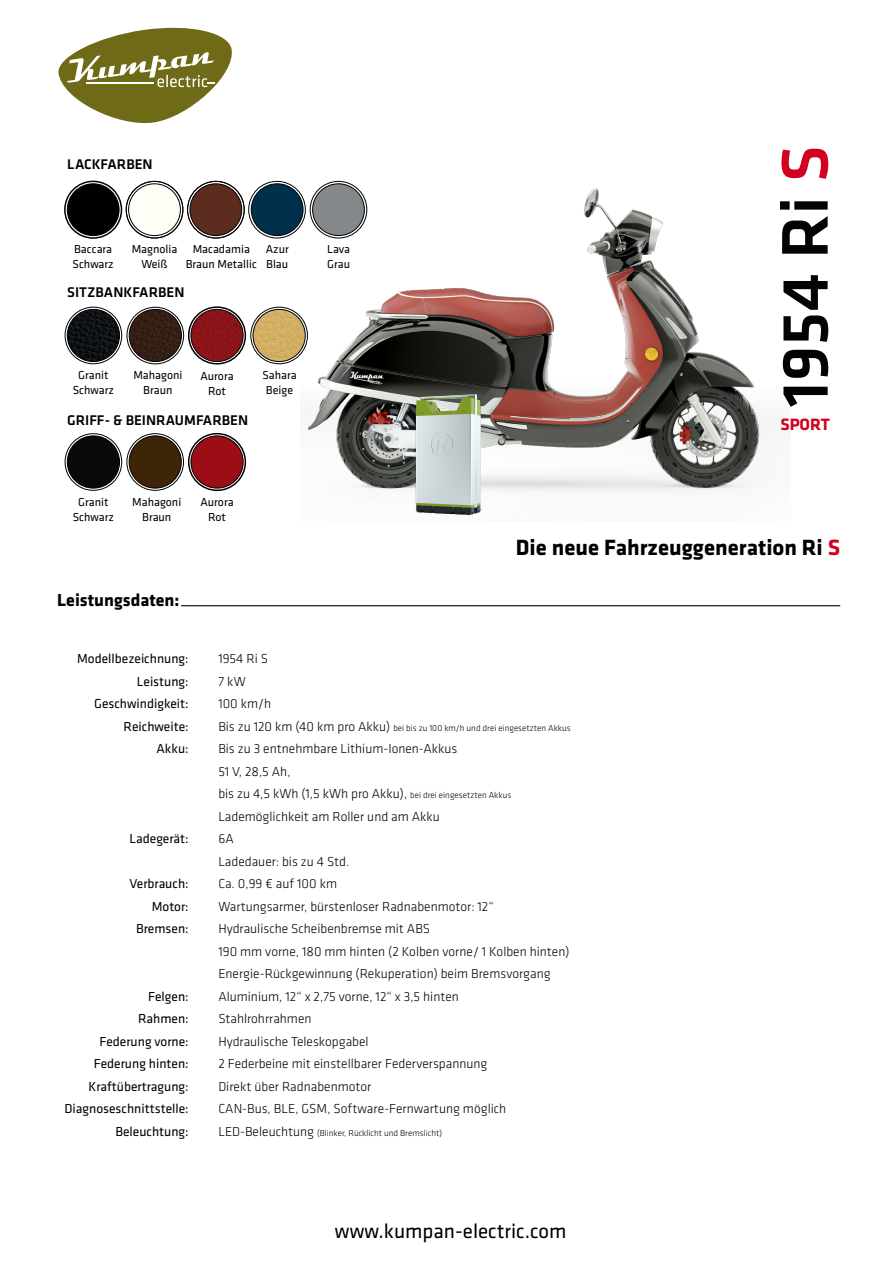
<style>
.page{position:relative;width:893px;height:1263px;background:#fff}
.page>*{position:absolute;margin:0;border:0;box-sizing:border-box;transform-origin:0 0}
.t1{font:500 68.25px "Klavika Basic";color:#010305}
.t2{font:700 22.8px "Klavika Basic";color:#000}
.t3{font:21px "Klavika Basic";color:#000}
.t4{font:700 18px "Klavika Basic";color:#000}
.t5{font:700 17.1px "Klavika Basic";color:#d2011f}
.t6{font:500 14.55px "Klavika Basic";color:#000}
.t7{font:300 13.5px "Klavika Basic";color:#000}
.t8{font:13.5px "Klavika Basic";color:#000}
.t9{font:12px "Klavika Basic";color:#000}
.t10{font:300 9px "Klavika Basic";color:#000}
.s1{color:#060906}
.s2{color:#d20121}
.s3{color:#d20120}
.s4{font-size:13.5px}
.s5{font-size:9px}
</style>
<div class="page">
<img style="left:300px;top:180px;width:464px;height:312px">
<svg style="left:58px;top:27px;width:174px;height:97px"></svg>
<img style="left:367px;top:369px;width:181px;height:147px">
<img style="left:67px;top:309px;width:52px;height:53px;border-radius:26px">
<div style="left:67px;top:309px;width:53px;height:53px;border:1px solid #000;border-radius:50%"></div>
<img style="left:191px;top:309px;width:52px;height:53px;border-radius:26px">
<div style="left:191px;top:309px;width:52px;height:53px;border:1px solid #000;border-radius:50%"></div>
<img style="left:253px;top:309px;width:52px;height:53px;border-radius:26px">
<div style="left:253px;top:309px;width:52px;height:53px;border:1px solid #000;border-radius:50%"></div>
<img style="left:129px;top:309px;width:52px;height:53px;border-radius:26px">
<div style="left:129px;top:309px;width:53px;height:53px;border:1px solid #000;border-radius:50%"></div>
<div style="left:67px;top:184px;width:52px;height:52px;background:#000200;border-radius:50%"></div>
<div style="left:67px;top:184px;width:52px;height:52px;border:1px solid #000;border-radius:50%"></div>
<div style="left:129px;top:184px;width:51px;height:52px;background:#fffef6;border-radius:50%"></div>
<div style="left:128px;top:184px;width:53px;height:52px;border:1px solid #000;border-radius:50%"></div>
<div style="left:190px;top:184px;width:52px;height:52px;background:#5c2d1e;border-radius:50%"></div>
<div style="left:190px;top:184px;width:52px;height:52px;border:1px solid #000;border-radius:50%"></div>
<div style="left:251px;top:184px;width:52px;height:52px;background:#00314c;border-radius:50%"></div>
<div style="left:251px;top:184px;width:52px;height:52px;border:1px solid #000;border-radius:50%"></div>
<div style="left:313px;top:184px;width:51px;height:52px;background:#84888a;border-radius:50%"></div>
<div style="left:312px;top:184px;width:53px;height:52px;border:1px solid #000;border-radius:50%"></div>
<div style="left:67px;top:436px;width:52px;height:52px;background:#0a0a0b;border-radius:50%"></div>
<div style="left:67px;top:436px;width:53px;height:52px;border:1px solid #000;border-radius:50%"></div>
<div style="left:129px;top:436px;width:52px;height:52px;background:#3f2507;border-radius:50%"></div>
<div style="left:129px;top:436px;width:53px;height:52px;border:1px solid #000;border-radius:50%"></div>
<div style="left:191px;top:436px;width:52px;height:52px;background:#9d0d15;border-radius:50%"></div>
<div style="left:191px;top:436px;width:52px;height:52px;border:1px solid #000;border-radius:50%"></div>
<hr style="left:181px;top:605px;width:659px;height:1px;background:#000">
<div style="left:64px;top:181px;width:58px;height:58px;border:2px solid #000;border-radius:50%"></div>
<div style="left:249px;top:181px;width:56px;height:57px;border:1px solid #000;border-radius:50%"></div>
<div style="left:310px;top:181px;width:57px;height:57px;border:1px solid #000;border-radius:50%"></div>
<div style="left:65px;top:307px;width:57px;height:57px;border:1px solid #000;border-radius:50%"></div>
<div style="left:127px;top:307px;width:57px;height:57px;border:1px solid #000;border-radius:50%"></div>
<div style="left:188px;top:306px;width:58px;height:58px;border:2px solid #000;border-radius:50%"></div>
<div style="left:251px;top:307px;width:57px;height:57px;border:1px solid #000;border-radius:50%"></div>
<div style="left:126px;top:181px;width:57px;height:57px;border:1px solid #000;border-radius:50%"></div>
<div style="left:187px;top:181px;width:57px;height:57px;border:1px solid #000;border-radius:50%"></div>
<div style="left:65px;top:433px;width:57px;height:57px;border:1px solid #000;border-radius:50%"></div>
<div style="left:127px;top:433px;width:57px;height:57px;border:1px solid #000;border-radius:50%"></div>
<div style="left:188px;top:433px;width:58px;height:58px;border:2px solid #000;border-radius:50%"></div>
<p class="t6" style="left:67px;top:154px;width:87px">LACKFARBEN</p>
<p class="t9" style="left:74px;top:241px;width:40px">Baccara</p>
<p class="t9" style="left:73px;top:256px;width:43px">Schwarz</p>
<p class="t9" style="left:132px;top:241px;width:47px">Magnolia</p>
<p class="t9" style="left:141px;top:256px;width:28px">Weiß</p>
<p class="t9" style="left:193px;top:241px;width:59px">Macadamia</p>
<p class="t9" style="left:186px;top:256px;width:73px">Braun Metall<span class="s1">ic</span></p>
<p class="t9" style="left:266px;top:241px;width:25px">Azur</p>
<p class="t9" style="left:266px;top:256px;width:24px">Blau</p>
<p class="t6" style="left:67px;top:283px;width:119px">SITZBANKFARBEN</p>
<p class="t9" style="left:78px;top:368px;width:32px">Granit</p>
<p class="t9" style="left:73px;top:383px;width:43px">Schwarz</p>
<p class="t9" style="left:133px;top:368px;width:51px">Mahagoni</p>
<p class="t9" style="left:143px;top:383px;width:31px">Braun</p>
<p class="t9" style="left:200px;top:368px;width:35px">Aurora</p>
<p class="t9" style="left:208px;top:383px;width:19px">Rot</p>
<p class="t9" style="left:262px;top:368px;width:36px">Sahara</p>
<p class="t9" style="left:266px;top:383px;width:29px">Beige</p>
<p class="t6" style="left:67px;top:410px;width:182px">GRIFF- &amp; BEINRAUMFARBEN</p>
<p class="t9" style="left:78px;top:494px;width:32px">Granit</p>
<p class="t9" style="left:73px;top:509px;width:43px">Schwarz</p>
<p class="t9" style="left:132px;top:494px;width:51px">Mahagoni</p>
<p class="t9" style="left:142px;top:509px;width:31px">Braun</p>
<p class="t9" style="left:200px;top:494px;width:35px">Aurora</p>
<p class="t9" style="left:208px;top:509px;width:19px">Rot</p>
<p class="t4" style="left:57px;top:587px;width:124px">Leistungsdaten:</p>
<p class="t9" style="left:327px;top:241px;width:25px">Lava</p>
<p class="t9" style="left:327px;top:256px;width:24px">Grau</p>
<p class="t1" style="left:759px;top:407px;width:264px;rotate:-90deg">1954 Ri <span class="s2">S</span></p>
<p class="t5" style="left:780px;top:412px;width:51px">SPORT</p>
<p class="t2" style="left:516px;top:531px;width:326px">Die neue Fahrzeuggeneration Ri <span class="s3">S</span></p>
<p class="t8" style="left:77px;top:650px;width:113px">Modellbezeichnung:</p>
<p class="t8" style="left:137px;top:672px;width:53px">Leistung:</p>
<p class="t8" style="left:94px;top:695px;width:96px">Geschwindigkeit:</p>
<p class="t8" style="left:124px;top:717px;width:67px">Reichweite:</p>
<p class="t8" style="left:157px;top:740px;width:34px">Akku:</p>
<p class="t8" style="left:129px;top:830px;width:61px">Ladegerät:</p>
<p class="t8" style="left:129px;top:875px;width:61px">Verbrauch:</p>
<p class="t8" style="left:152px;top:897px;width:38px">Motor:</p>
<p class="t8" style="left:136px;top:920px;width:54px">Bremsen:</p>
<p class="t8" style="left:148px;top:987px;width:42px">Felgen:</p>
<p class="t8" style="left:138px;top:1010px;width:52px">Rahmen:</p>
<p class="t8" style="left:99px;top:1032px;width:91px">Federung vorne:</p>
<p class="t8" style="left:94px;top:1055px;width:96px">Federung hinten:</p>
<p class="t8" style="left:88px;top:1077px;width:102px">Kraftübertragung:</p>
<p class="t8" style="left:65px;top:1100px;width:126px">Diagnoseschnittstelle:</p>
<p class="t8" style="left:115px;top:1122px;width:75px">Beleuchtung:</p>
<p class="t7" style="left:218px;top:651px;width:51px">1954 Ri S</p>
<p class="t7" style="left:218px;top:673px;width:29px">7 kW</p>
<p class="t7" style="left:218px;top:696px;width:54px">100 km/h</p>
<p class="t10" style="left:218px;top:722px;width:354px"><span class="s4">Bis zu 120 km (40 km pro Akku)</span> bei bis zu 100 km/h und drei eingesetzten Akkus</p>
<p class="t7" style="left:218px;top:741px;width:241px">Bis zu 3 entnehmbare Lithium-Ionen-Akkus</p>
<p class="t7" style="left:218px;top:763px;width:74px">51 V, 28,5 Ah,</p>
<p class="t7" style="left:218px;top:786px;width:294px">bis zu 4,5 kWh (1,5 kWh pro Akku), <span class="s5">bei drei eingesetzten Akkus</span></p>
<p class="t7" style="left:218px;top:808px;width:223px">Lademöglichkeit am Roller und am Akku</p>
<p class="t7" style="left:218px;top:831px;width:17px">6A</p>
<p class="t7" style="left:218px;top:853px;width:133px">Ladedauer: bis zu 4 Std.</p>
<p class="t7" style="left:218px;top:876px;width:120px">Ca. 0,99 € auf 100 km</p>
<p class="t7" style="left:218px;top:898px;width:277px">Wartungsarmer, bürstenloser Radnabenmotor: 12“</p>
<p class="t7" style="left:218px;top:921px;width:213px">Hydraulische Scheibenbremse mit ABS</p>
<p class="t7" style="left:218px;top:943px;width:353px">190 mm vorne, 180 mm hinten (2 Kolben vorne/ 1 Kolben hinten)</p>
<p class="t7" style="left:218px;top:966px;width:334px">Energie-Rückgewinnung (Rekuperation) beim Bremsvorgang</p>
<p class="t7" style="left:218px;top:988px;width:242px">Aluminium, 12“ x 2,75 vorne, 12“ x 3,5 hinten</p>
<p class="t7" style="left:218px;top:1011px;width:95px">Stahlrohrrahmen</p>
<p class="t7" style="left:218px;top:1033px;width:152px">Hydraulische Teleskopgabel</p>
<p class="t7" style="left:218px;top:1056px;width:271px">2 Federbeine mit einstellbarer Federverspannung</p>
<p class="t7" style="left:218px;top:1078px;width:155px">Direkt über Radnabenmotor</p>
<p class="t7" style="left:218px;top:1101px;width:289px">CAN-Bus, BLE, GSM, Software-Fernwartung möglich</p>
<p class="t10" style="left:218px;top:1127px;width:225px"><span class="s4">LED-Beleuchtung</span> (Blinker, Rücklicht und Bremslicht)</p>
<p class="t3" style="left:335px;top:1218px;width:233px">www.kumpan-electric.com</p>
</div>
